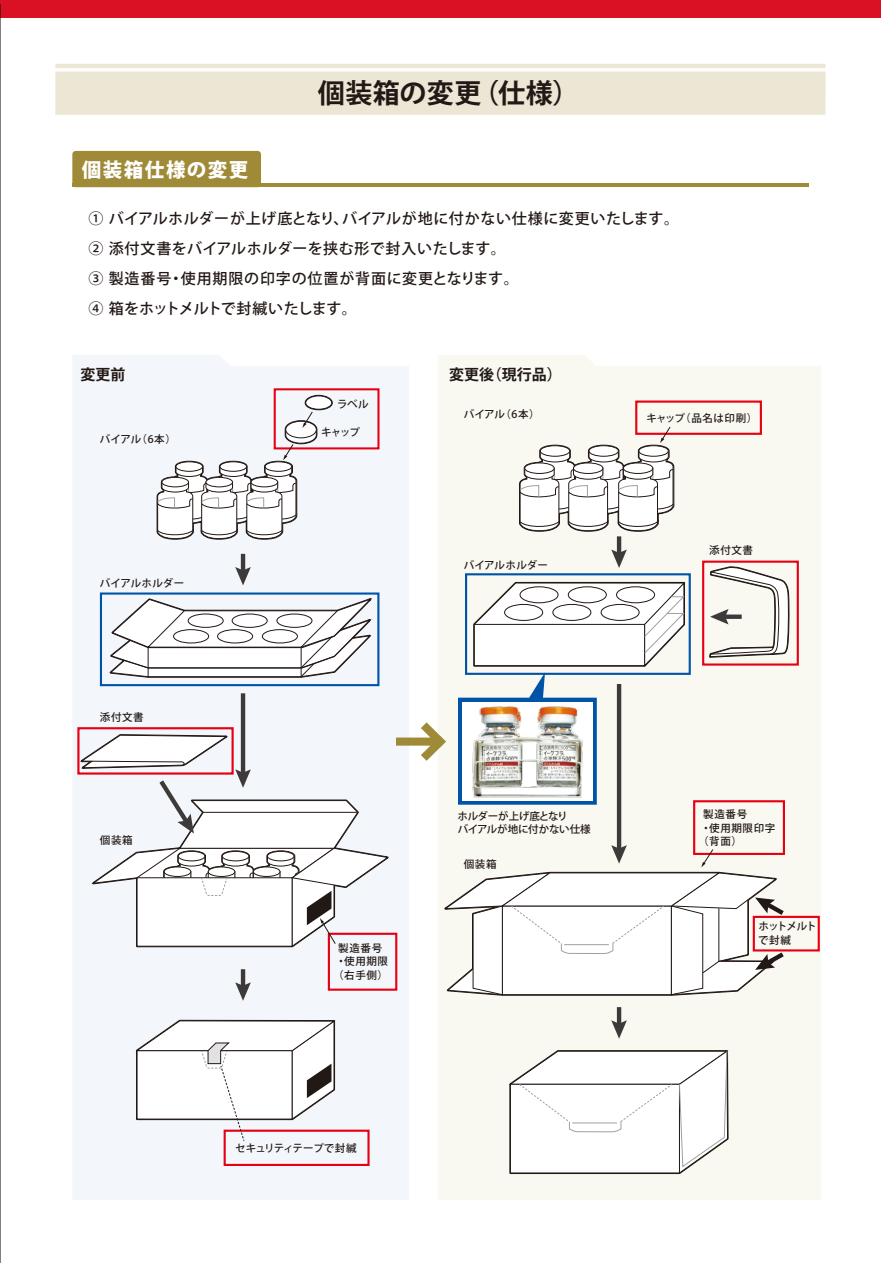
<style>
.page{position:relative;width:881px;height:1263px;background:#fff}
.page>*{position:absolute;margin:0;border:0;box-sizing:border-box;transform-origin:0 0}
.t1{font:700 27px "Koz Go Pro";letter-spacing:.015em;color:#221815}
.t2{font:800 19.5px "Koz Go Pro";letter-spacing:.08em;color:#fff}
.t3{font:500 15px/30px "Koz Go Pro";letter-spacing:.04em;color:#221815}
.t4{font:700 15px "Koz Go Pro";color:#221815}
.t5{font:500 10.5px "Koz Go Pro";color:#221815}
.t6{font:500 10.5px/13.5px "Koz Go Pro";letter-spacing:-.02em;color:#221815}
.t7{font:500 10.5px/13.5px "Koz Go Pro";letter-spacing:.06em;color:#221815;text-align:center}
.t8{font:500 10.5px "Koz Go Pro";letter-spacing:.02em;color:#221815}
.t9{font:500 10.5px "Koz Go Pro";letter-spacing:.04em;color:#221815}
.t10{font:500 10.5px/13.5px "Koz Go Pro";letter-spacing:-.05em;color:#221815}
</style>
<div class="page">
<div style="left:73px;top:355px;width:336px;height:845px;background:#f3f7fb"></div>
<div style="left:438px;top:355px;width:383px;height:845px;background:#f9f8f1"></div>
<div style="left:0;top:0;width:880px;height:17px;background:#da1125"></div>
<hr style="left:72px;top:183px;width:736px;height:4px;background:#9f8a37">
<div style="left:72px;top:151px;width:189px;height:36px;background:#9f8a37;border-radius:3px"></div>
<hr style="left:55px;top:64px;width:770px;height:4px;background:#ece7d5">
<div style="left:55px;top:72px;width:770px;height:43px;background:#ece7d5"></div>
<div style="left:273px;top:388px;width:106px;height:61px;border:2px solid #e60012"></div>
<div style="left:635px;top:400px;width:126px;height:35px;border:2px solid #e60012"></div>
<div style="left:701px;top:561px;width:97px;height:105px;border:2px solid #e60012"></div>
<div style="left:465px;top:573px;width:225px;height:102px;border:2px solid #0054a7"></div>
<div style="left:100px;top:592px;width:279px;height:94px;border:2px solid #0054a7"></div>
<div style="left:77px;top:727px;width:156px;height:48px;border:2px solid #e60012"></div>
<div style="left:328px;top:933px;width:69px;height:58px;border:2px solid #e60012"></div>
<div style="left:692px;top:800px;width:92px;height:55px;border:2px solid #e60012"></div>
<div style="left:223px;top:1129px;width:146px;height:37px;border:2px solid #e60012"></div>
<svg style="left:396px;top:722px;width:50px;height:39px"></svg>
<div style="left:304px;top:395px;width:29px;height:15px;border:2px solid #221815;border-radius:50%"></div>
<div style="left:305px;top:396px;width:26px;height:13px;background:#fff;border-radius:50%"></div>
<div style="left:305px;top:396px;width:27px;height:13px;border:1px solid #221815;border-radius:50%"></div>
<svg style="left:517px;top:426px;width:158px;height:107px"></svg>
<svg style="left:155px;top:411px;width:163px;height:130px"></svg>
<hr style="left:241px;top:554px;width:4px;height:19px;background:#3e3a39">
<svg style="left:235px;top:567px;width:16px;height:18px"></svg>
<div style="left:616px;top:536px;width:5px;height:19px;background:#3e3a39"></div>
<svg style="left:611px;top:549px;width:15px;height:19px"></svg>
<div style="left:616px;top:1007px;width:5px;height:19px;background:#3e3a39"></div>
<svg style="left:611px;top:1020px;width:15px;height:19px"></svg>
<div style="left:616px;top:684px;width:5px;height:167px;background:#3e3a39"></div>
<hr style="left:241px;top:693px;width:4px;height:82px;background:#3e3a39">
<hr style="left:241px;top:969px;width:4px;height:19px;background:#3e3a39">
<svg style="left:235px;top:982px;width:16px;height:19px"></svg>
<svg style="left:707px;top:565px;width:83px;height:112px"></svg>
<svg style="left:438px;top:845px;width:350px;height:152px"></svg>
<svg style="left:80px;top:733px;width:308px;height:214px"></svg>
<svg style="left:135px;top:1018px;width:201px;height:123px"></svg>
<svg style="left:508px;top:1049px;width:221px;height:126px"></svg>
<svg style="left:458px;top:578px;width:230px;height:227px"></svg>
<div style="left:752px;top:916px;width:67px;height:35px;border:2px solid #e60012"></div>
<svg style="left:106px;top:594px;width:272px;height:85px"></svg>
<div style="left:462px;top:702px;width:130px;height:98px;background:#fff"></div>
<img style="left:472px;top:706px;width:111px;height:92px">
<hr style="left:0;top:4px;width:1px;height:1259px;background:#000">
<h2 class="t2" style="left:82px;top:157px;width:168px">個装箱仕様の変更</h2>
<h1 class="t1" style="left:318px;top:76px;width:263px">個装箱の変更（仕様）</h1>
<p class="t3" style="left:88px;top:204px;width:592px">① バイアルホルダーが上げ底となり、バイアルが地に付かない仕様に変更いたします。② 添付文書をバイアルホルダーを挟む形で封入いたします。<br>③ 製造番号・使用期限の印字の位置が背面に変更となります。<br>④ 箱をホットメルトで封緘いたします。</p>
<p class="t4" style="left:80px;top:365px;width:46px">変更前</p>
<p class="t4" style="left:449px;top:365px;width:114px">変更後（現行品）</p>
<p class="t5" style="left:463px;top:407px;width:77px">バイアル（6本）</p>
<p class="t5" style="left:337px;top:397px;width:33px">ラベル</p>
<p class="t5" style="left:321px;top:426px;width:40px">キャップ</p>
<p class="t5" style="left:100px;top:433px;width:77px">バイアル（6本）</p>
<p class="t8" style="left:100px;top:576px;width:86px">バイアルホルダー</p>
<p class="t5" style="left:100px;top:711px;width:45px">添付文書</p>
<p class="t5" style="left:100px;top:833px;width:34px">個装箱</p>
<p class="t8" style="left:463px;top:558px;width:86px">バイアルホルダー</p>
<p class="t7" style="left:333px;top:942px;width:57px">製造番号・使用期限（右手側）</p>
<p class="t6" style="left:457px;top:810px;width:135px">ホルダーが上げ底となり<br>バイアルが地に付かない仕様</p>
<p class="t5" style="left:463px;top:857px;width:34px">個装箱</p>
<p class="t9" style="left:646px;top:411px;width:112px">キャップ（品名は印刷）</p>
<p class="t5" style="left:709px;top:544px;width:45px">添付文書</p>
<p class="t7" style="left:697px;top:808px;width:79px;text-align:left;text-indent:5px">製造番号<br>・使用期限印字（背面）</p>
<p class="t10" style="left:758px;top:920px;width:60px">ホットメルトで封緘</p>
<p class="t6" style="left:235px;top:1142px;width:123px">セキュリティテープで封緘</p>
</div>
